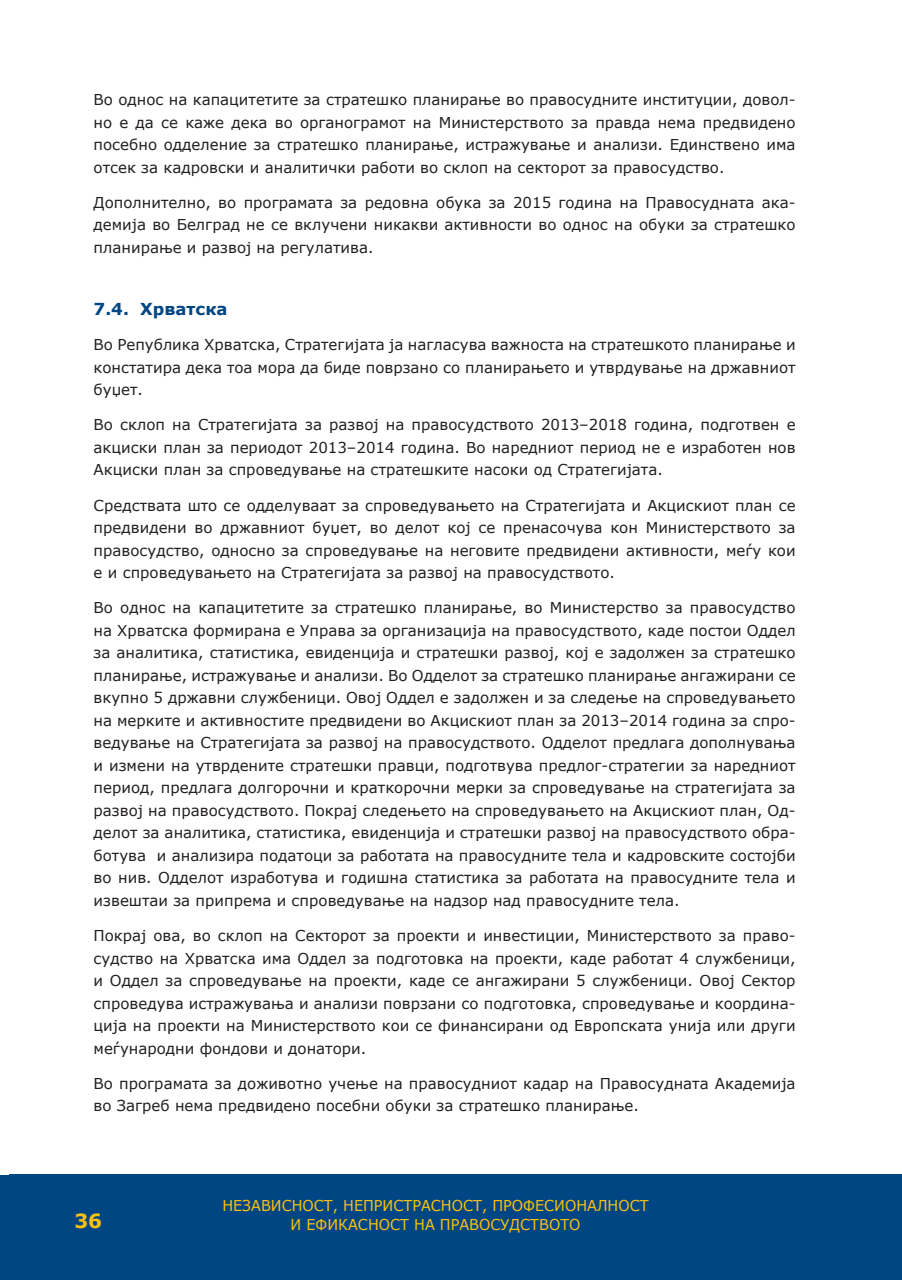
<style>
.page{position:relative;width:902px;height:1280px;background:#fff}
.page>*{position:absolute;margin:0;border:0;box-sizing:border-box;transform-origin:0 0}
.t1{font:700 19.5px "Verdana";color:#fcc011}
.t2{font:700 16.5px "Verdana";color:#004684}
.t3{font:15px/22.5px "Verdana";color:#231f20;text-align:justify}
.t4{font:15px "Verdana";color:#fcc011;scale:.96 1}
</style>
<div class="page">
<div style="left:10px;top:1175px;width:891px;height:105px;background:#004684"></div>
<p class="t3" style="left:94px;top:88px;width:703px">Во однос на капацитетите за стратешко планирање во правосудните институции, довол&shy;но е да се каже дека во органограмот на Министерството за правда нема предвидено посебно одделение за стратешко планирање, истражување и анализи. Единствено има отсек за кадровски и аналитички работи во склоп на секторот за правосудство.</p>
<p class="t3" style="left:94px;top:191px;width:703px">Дополнително, во програмата за редовна обука за 2015 година на Правосудната ака&shy;демија во Белград не се вклучени никакви активности во однос на обуки за стратешко планирање и развој на регулатива.</p>
<p class="t2" style="left:94px;top:297px;width:135px">7.4. Хрватска</p>
<p class="t3" style="left:94px;top:333px;width:703px">Во Република Хрватска, Стратегијата ја нагласува важноста на стратешкото планирање и констатира дека тоа мора да биде поврзано со планирањето и утврдување на државниот буџет.</p>
<p class="t3" style="left:94px;top:413px;width:703px">Во склоп на Стратегијата за развој на правосудството 2013–2018 година, подготвен е акциски план за периодот 2013–2014 година. Во наредниот период не е изработен нов Акциски план за спроведување на стратешките насоки од Стратегијата.</p>
<p class="t3" style="left:94px;top:494px;width:703px">Средствата што се одделуваат за спроведувањето на Стратегијата и Акцискиот план се предвидени во државниот буџет, во делот кој се пренасочува кон Министерството за правосудство, односно за спроведување на неговите предвидени активности, меѓу кои е и спроведувањето на Стратегијата за развој на правосудството.</p>
<p class="t3" style="left:94px;top:596px;width:703px">Во однос на капацитетите за стратешко планирање, во Министерство за правосудство на Хрватска формирана е Управа за организација на правосудството, каде постои Оддел за аналитика, статистика, евиденција и стратешки развој, кој е задолжен за стратешко планирање, истражување и анализи. Во Одделот за стратешко планирање ангажирани се вкупно 5 државни службеници. Овој Оддел е задолжен и за следење на спроведувањето на мерките и активностите предвидени во Акцискиот план за 2013–2014 година за спро&shy;ведување на Стратегијата за развој на правосудството. Одделот предлага дополнувања и измени на утврдените стратешки правци, подготвува предлог-стратегии за наредниот период, предлага долгорочни и краткорочни мерки за спроведување на стратегијата за развој на правосудството. Покрај следењето на спроведувањето на Акцискиот план, Од&shy;делот за аналитика, статистика, евиденција и стратешки развој на правосудството обра&shy;ботува и анализира податоци за работата на правосудните тела и кадровските состојби во нив. Одделот изработува и годишна статистика за работата на правосудните тела и извештаи за припрема и спроведување на надзор над правосудните тела.</p>
<p class="t3" style="left:94px;top:924px;width:703px">Покрај ова, во склоп на Секторот за проекти и инвестиции, Министерството за право&shy;судство на Хрватска има Оддел за подготовка на проекти, каде работат 4 службеници, и Оддел за спроведување на проекти, каде се ангажирани 5 службеници. Овој Сектор спроведува истражувања и анализи поврзани со подготовка, спроведување и координа&shy;ција на проекти на Министерството кои се финансирани од Европската унија или други меѓународни фондови и донатори.</p>
<p class="t3" style="left:94px;top:1072px;width:703px">Во програмата за доживотно учење на правосудниот кадар на Правосудната Академија во Загреб нема предвидено посебни обуки за стратешко планирање.</p>
<h1 class="t1" style="left:74px;top:1207px;width:29px">36</h1>
<p class="t4" style="left:222px;top:1195px;width:23px">Независност</p>
<p class="t4" style="left:333px;top:1195px;width:22px">, непристрасност</p>
<p class="t4" style="left:482px;top:1195px;width:23px">, професиона</p>
<p class="t4" style="left:597px;top:1195px;width:23px">лност</p>
<p class="t4" style="left:290px;top:1214px;width:29px">и ефикасност</p>
<p class="t4" style="left:414px;top:1214px;width:39px">на правосудството</p>
</div>
